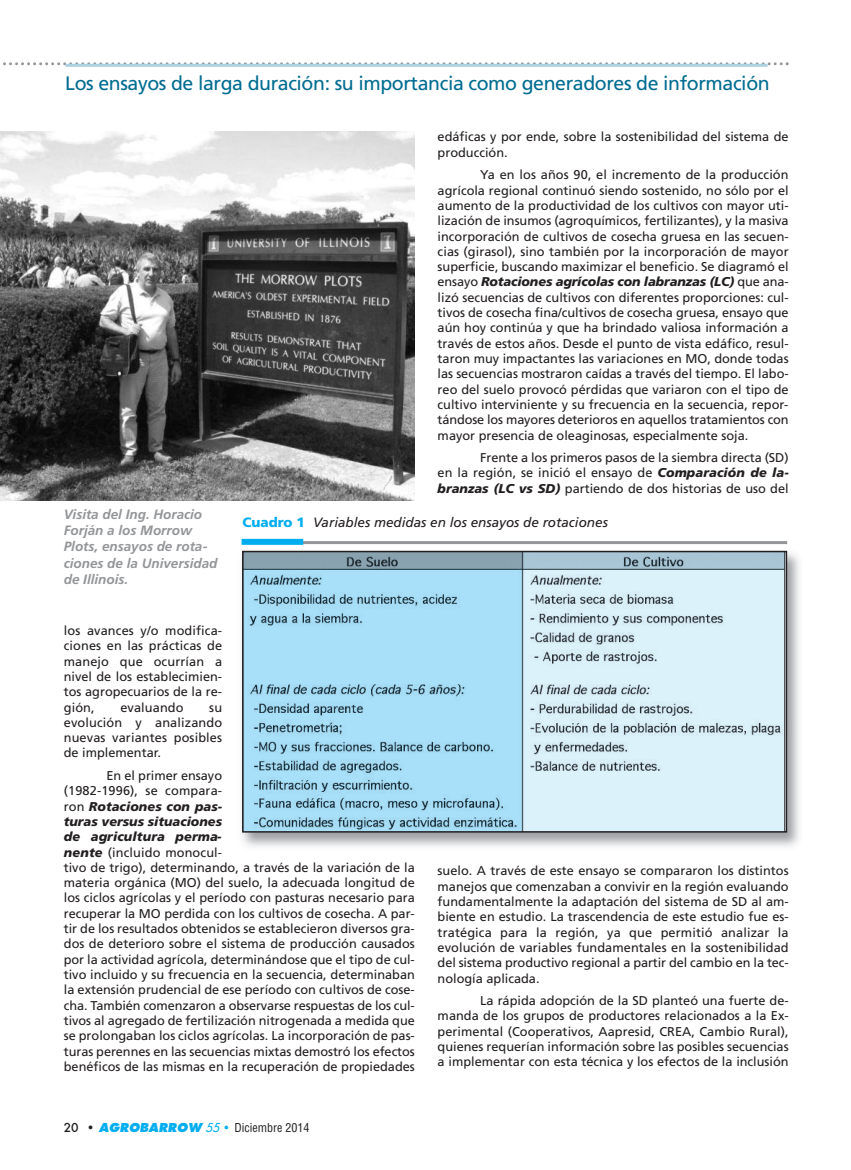
<style>
.page{position:relative;width:851px;height:1170px;background:#fff}
.page>*{position:absolute;margin:0;border:0;box-sizing:border-box;transform-origin:0 0}
.t1{font:19.5px "Frutiger";letter-spacing:-.02em;color:#006c91}
.t2{font:italic 700 13.5px/16.2px "Frutiger";color:#939598}
.t3{font:italic 13.5px "Frutiger";color:#231f20}
.t4{font:12.75px/15.3px "Frutiger";color:#231f20;text-align:justify}
.t5{font:condensed 12px "Helvetica";color:#231f20}
.s1{font-weight:900;font-style:italic}
.s2{font-weight:900;font-style:normal;color:#00aeef}
.s3{font-family:"Futura";font-weight:500;font-stretch:normal}
.s4{font-family:"Futura";font-weight:800;font-style:italic;font-stretch:normal;color:#00aeef}
.s5{font-family:"Futura";font-style:italic;font-stretch:normal;color:#00aeef}
.s6{color:#00aeef}
</style>
<div class="page">
<svg style="left:3px;top:62px;width:785px;height:3px"></svg>
<img style="left:0;top:132px;width:415px;height:369px">
<img style="left:242px;top:544px;width:558px;height:303px">
<img style="left:245px;top:553px;width:539px;height:276px">
<div style="left:242px;top:550px;width:545px;height:282px;border:2px solid #231f20"></div>
<hr style="left:291px;top:541px;width:496px;height:3px;background:#939598">
<div style="left:241px;top:539px;width:62px;height:6px;background:#00aeef"></div>
<hr style="left:65px;top:64px;width:702px;height:3px;background:#aed1e2">
<h1 class="t1" style="left:65px;top:75px;width:705px">Los ensayos de larga duración: su importancia como generadores de información</h1>
<p class="t2" style="left:64px;top:507px;width:155px">Visita del Ing. Horacio<br>Forján a los Morrow<br>Plots, ensayos de rota&shy;ciones de la Universidad de Illinois.</p>
<p class="t4" style="left:437px;top:130px;width:352px">edáficas y por ende, sobre la sostenibilidad del sistema de producción.</p>
<p class="t4" style="left:437px;top:168px;width:352px;text-indent:43px">Ya en los años 90, el incremento de la producción agrícola regional continuó siendo sostenido, no sólo por el aumento de la productividad de los cultivos con mayor uti&shy;lización de insumos (agroquímicos, fertilizantes), y la masiva incorporación de cultivos de cosecha gruesa en las secuen&shy;cias (girasol), sino también por la incorporación de mayor superficie, buscando maximizar el beneficio. Se diagramó el ensayo <span class="s1">Rotaciones agrícolas con labranzas (LC)</span> que ana&shy;lizó secuencias de cultivos con diferentes proporciones: cul&shy;tivos de cosecha fina/cultivos de cosecha gruesa, ensayo que aún hoy continúa y que ha brindado valiosa información a través de estos años. Desde el punto de vista edáfico, resul&shy;taron muy impactantes las variaciones en MO, donde todas las secuencias mostraron caídas a través del tiempo. El labo&shy;reo del suelo provocó pérdidas que variaron con el tipo de cultivo interviniente y su frecuencia en la secuencia, repor&shy;tándose los mayores deterioros en aquellos tratamientos con mayor presencia de oleaginosas, especialmente soja.</p>
<p class="t4" style="left:437px;top:451px;width:352px;text-indent:43px">Frente a los primeros pasos de la siembra directa (SD) en la región, se inició el ensayo de <span class="s1">Comparación de la&shy;branzas (LC vs SD)</span> partiendo de dos historias de uso del</p>
<p class="t3" style="left:242px;top:517px;width:367px"><span class="s2">Cuadro 1</span> Variables medidas en los ensayos de rotaciones</p>
<p class="t4" style="left:64px;top:624px;width:160px">los avances y/o modifica&shy;ciones en las prácticas de manejo que ocurrían a nivel de los establecimien&shy;tos agropecuarios de la re&shy;gión,</p>
<p class="t4" style="left:120px;top:700px;width:65px">evaluando</p>
<p class="t4" style="left:64px;top:700px;width:160px;text-indent:145px">su evolución y analizando nuevas variantes posibles de implementar.</p>
<p class="t4" style="left:64px;top:768px;width:352px;text-align:left;text-indent:43px">En el primer ensayo<br>(1982-1996), se compara-<br>ron <span class="s1">Rotaciones con pas-<br>turas versus situaciones<br>de agricultura perma-<br>nente</span> (incluido monocul-<br>tivo de trigo), determinando, a través de la variación de la materia orgánica (MO) del suelo, la adecuada longitud de los ciclos agrícolas y el período con pasturas necesario para recuperar la MO perdida con los cultivos de cosecha. A par&shy;tir de los resultados obtenidos se establecieron diversos gra&shy;dos de deterioro sobre el sistema de producción causados por la actividad agrícola, determinándose que el tipo de cul&shy;tivo incluido y su frecuencia en la secuencia, determinaban la extensión prudencial de ese período con cultivos de cose&shy;cha. También comenzaron a observarse respuestas de los cul&shy;tivos al agregado de fertilización nitrogenada a medida que se prolongaban los ciclos agrícolas. La incorporación de pas&shy;turas perennes en las secuencias mixtas demostró los efectos benéficos de las mismas en la recuperación de propiedades</p>
<p class="t5" style="left:64px;top:1122px;width:247px"><span class="s3">20 •</span> <span class="s4">AGROBARROW</span> <span class="s5">55</span> <span class="s6">•</span> Diciembre 2014</p>
<p class="t4" style="left:437px;top:864px;width:352px">suelo. A través de este ensayo se compararon los distintos manejos que comenzaban a convivir en la región evaluando fundamentalmente la adaptación del sistema de SD al am&shy;biente en estudio. La trascendencia de este estudio fue es&shy;tratégica para la región, ya que permitió analizar la evolución de variables fundamentales en la sostenibilidad del sistema productivo regional a partir del cambio en la tec&shy;nología aplicada.</p>
<p class="t4" style="left:437px;top:993px;width:352px;text-indent:43px">La rápida adopción de la SD planteó una fuerte de&shy;manda de los grupos de productores relacionados a la Ex&shy;perimental (Cooperativos, Aapresid, CREA, Cambio Rural), quienes requerían información sobre las posibles secuencias a implementar con esta técnica y los efectos de la inclusión</p>
</div>
